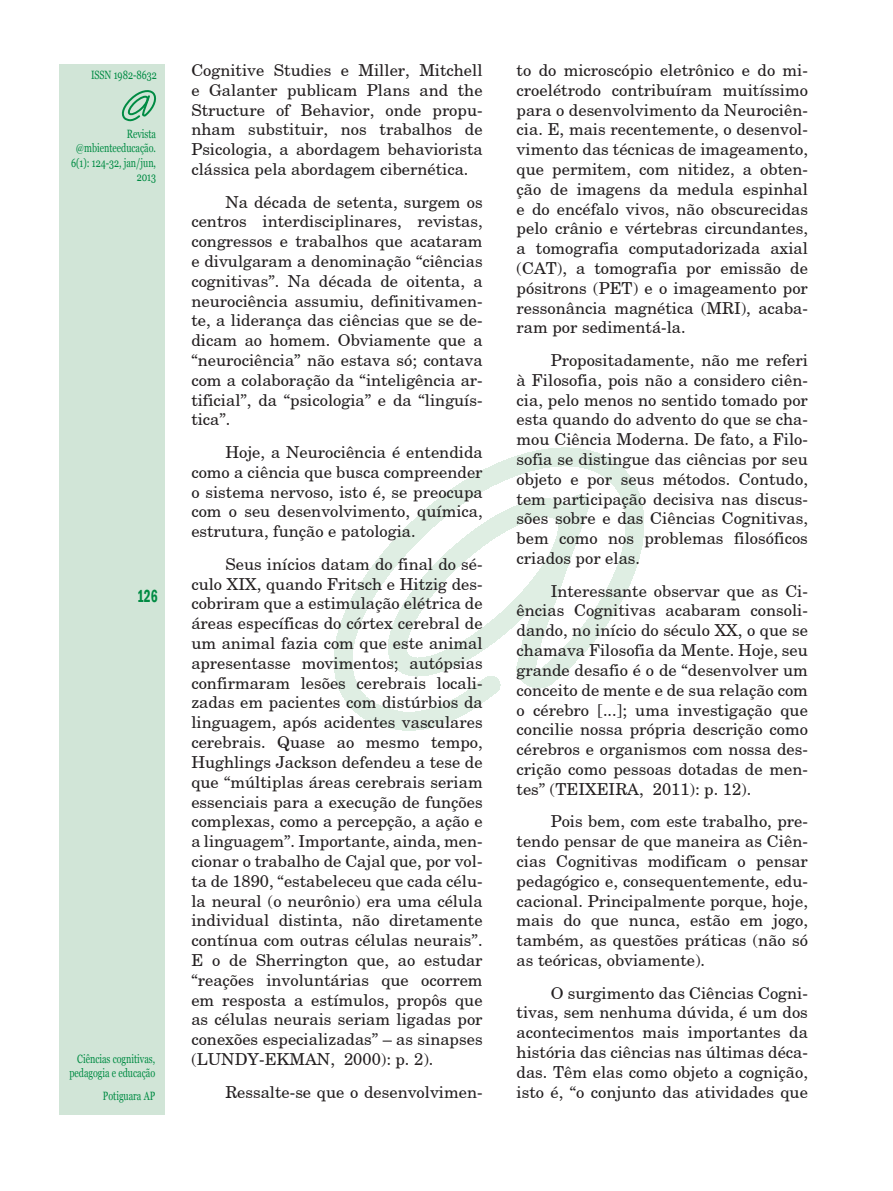
<style>
.page{position:relative;width:893px;height:1191px;background:#fff}
.page>*{position:absolute;margin:0;border:0;box-sizing:border-box;transform-origin:0 0}
.t1{font:600 condensed 18px "Franklin Gothic";color:#008b43;scale:.75 1}
.texto_miolo_01{font:16.5px/19.8px "New Century Schoolbook";color:#231f20;text-align:justify}
.t2{font:12px/14.4px "Georgia";color:#008b43;text-align:right;scale:.75 1}
</style>
<div class="page">
<div style="left:60px;top:64px;width:105px;height:1050px;background:#d1e5d7"></div>
<svg style="left:333px;top:447px;width:311px;height:284px"></svg>
<svg style="left:121px;top:90px;width:35px;height:32px"></svg>
<p class="t2" style="left:91px;top:68px;width:89px">ISSN 1982-8632</p>
<p class="t2" style="left:71px;top:127px;width:115px">Revista @mbienteeducação.<br>6(1): 124-32, jan/jun,<br>2013</p>
<p class="t1" style="left:137px;top:583px;width:29px">126</p>
<p class="t2" style="left:69px;top:1052px;width:116px">Ciências cognitivas, pedagogia e educação</p>
<p class="t2" style="left:103px;top:1089px;width:71px">Potiguara AP</p>
<p class="texto_miolo_01" style="left:191px;top:60px;width:293px">Cognitive Studies e Miller, Mitchell e Galanter publicam Plans and the Structure of Behavior, onde propu&shy;nham substituir, nos trabalhos de Psicologia, a abordagem behaviorista clássica pela abordagem cibernética.</p>
<p class="texto_miolo_01" style="left:191px;top:191px;width:293px;text-indent:34px">Na década de setenta, surgem os centros interdisciplinares, revistas, congressos e trabalhos que acataram e divulgaram a denominação “ciências cognitivas”. Na década de oitenta, a neurociência assumiu, definitivamen&shy;te, a liderança das ciências que se de&shy;dicam ao homem. Obviamente que a “neurociência” não estava só; contava com a colaboração da “inteligência ar&shy;tificial”, da “psicologia” e da “linguís&shy;tica”.</p>
<p class="texto_miolo_01" style="left:191px;top:442px;width:293px;text-indent:34px">Hoje, a Neurociência é entendida como a ciência que busca compreender o sistema nervoso, isto é, se preocupa com o seu desenvolvimento, química, estrutura, função e patologia.</p>
<p class="texto_miolo_01" style="left:191px;top:553px;width:293px;text-indent:34px">Seus inícios datam do final do sé&shy;culo XIX, quando Fritsch e Hitzig des&shy;cobriram que a estimulação elétrica de áreas específicas do córtex cerebral de um animal fazia com que este animal apresentasse movimentos; autópsias confirmaram lesões cerebrais locali&shy;zadas em pacientes com distúrbios da linguagem, após acidentes vasculares cerebrais. Quase ao mesmo tempo, Hughlings Jackson defendeu a tese de que “múltiplas áreas cerebrais seriam essenciais para a execução de funções complexas, como a percepção, a ação e a linguagem”. Importante, ainda, men&shy;cionar o trabalho de Cajal que, por vol&shy;ta de 1890, “estabeleceu que cada célu&shy;la neural (o neurônio) era uma célula individual distinta, não diretamente contínua com outras células neurais”.<br>E o de Sherrington que, ao estudar “reações involuntárias que ocorrem em resposta a estímulos, propôs que as células neurais seriam ligadas por conexões especializadas” – as sinapses (LUNDY-EKMAN, 2000): p. 2).</p>
<p class="texto_miolo_01" style="left:225px;top:1081px;width:259px">Ressalte-se que o desenvolvimen-</p>
<p class="texto_miolo_01" style="left:517px;top:60px;width:293px">to do microscópio eletrônico e do mi&shy;croelétrodo contribuíram muitíssimo para o desenvolvimento da Neurociên&shy;cia. E, mais recentemente, o desenvol&shy;vimento das técnicas de imageamento, que permitem, com nitidez, a obten&shy;ção de imagens da medula espinhal e do encéfalo vivos, não obscurecidas pelo crânio e vértebras circundantes, a tomografia computadorizada axial (CAT), a tomografia por emissão de pósitrons (PET) e o imageamento por ressonância magnética (MRI), acaba&shy;ram por sedimentá-la.</p>
<p class="texto_miolo_01" style="left:517px;top:350px;width:293px;text-indent:34px">Propositadamente, não me referi à Filosofia, pois não a considero ciên&shy;cia, pelo menos no sentido tomado por esta quando do advento do que se cha&shy;mou Ciência Moderna. De fato, a Filo&shy;sofia se distingue das ciências por seu objeto e por seus métodos. Contudo, tem participação decisiva nas discus&shy;sões sobre e das Ciências Cognitivas, bem como nos problemas filosóficos criados por elas.</p>
<p class="texto_miolo_01" style="left:517px;top:580px;width:293px;text-indent:34px">Interessante observar que as Ci&shy;ências Cognitivas acabaram consoli&shy;dando, no início do século XX, o que se chamava Filosofia da Mente. Hoje, seu grande desafio é o de “desenvolver um conceito de mente e de sua relação com o cérebro [...]; uma investigação que concilie nossa própria descrição como cérebros e organismos com nossa des&shy;crição como pessoas dotadas de men&shy;tes” (TEIXEIRA, 2011): p. 12).</p>
<p class="texto_miolo_01" style="left:517px;top:811px;width:293px;text-indent:34px">Pois bem, com este trabalho, pre&shy;tendo pensar de que maneira as Ciên&shy;cias Cognitivas modificam o pensar pedagógico e, consequentemente, edu&shy;cacional. Principalmente porque, hoje, mais do que nunca, estão em jogo, também, as questões práticas (não só as teóricas, obviamente).</p>
<p class="texto_miolo_01" style="left:517px;top:982px;width:293px;text-indent:34px">O surgimento das Ciências Cogni&shy;tivas, sem nenhuma dúvida, é um dos acontecimentos mais importantes da história das ciências nas últimas déca&shy;das. Têm elas como objeto a cognição, isto é, “o conjunto das atividades que</p>
</div>
